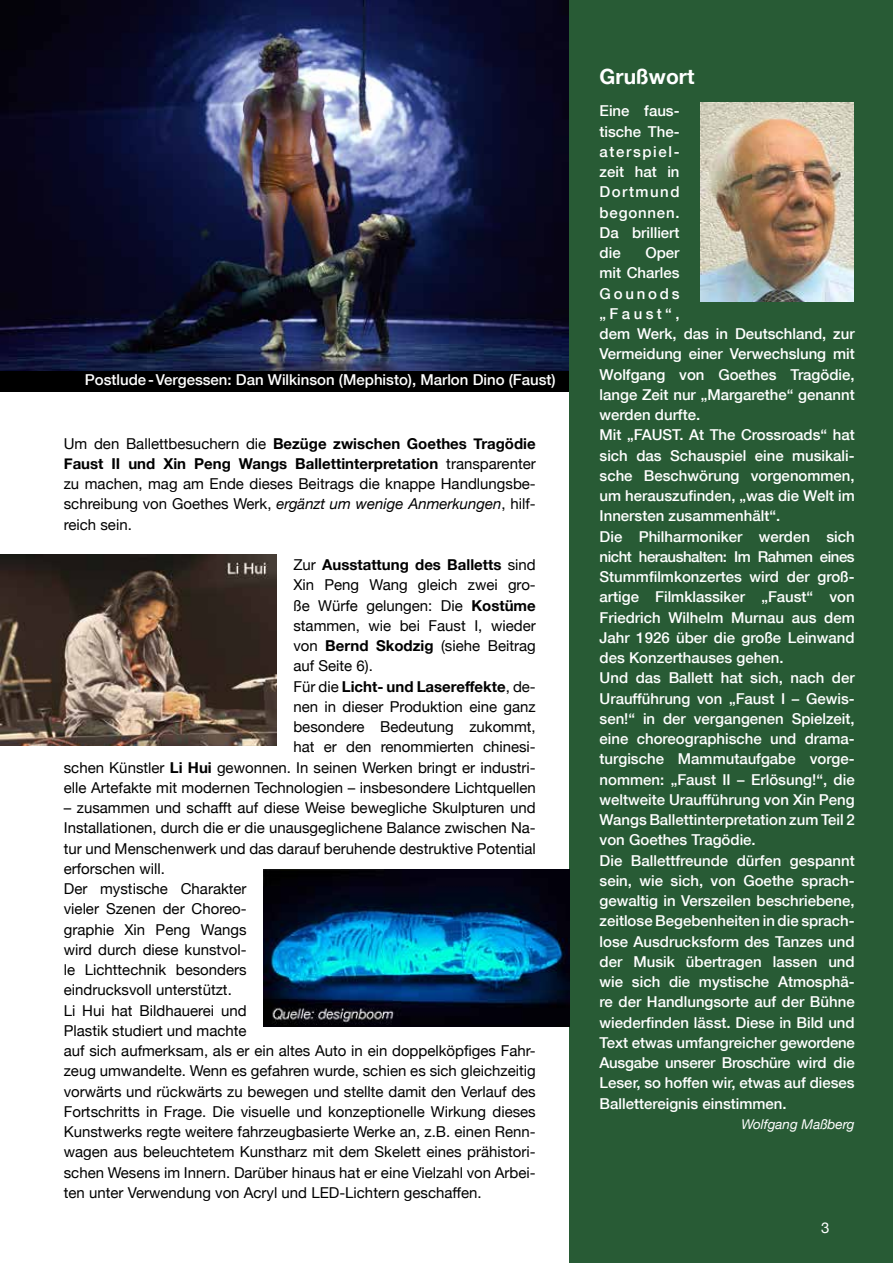
<style>
.page{position:relative;width:893px;height:1263px;background:#fff}
.page>*{position:absolute;margin:0;border:0;box-sizing:border-box;transform-origin:0 0}
.t1{font:700 21px "Helvetica Neue";color:#fff}
.t2{font:15px/20.2px "Helvetica Neue";color:#000;text-align:justify}
.t3{font:500 15px/20.2px "Helvetica Neue";color:#fff;text-align:justify}
.t4{font:700 15px "Helvetica Neue";color:#000}
.t5{font:15px "Helvetica Neue";color:#fff}
.t6{font:italic 13.5px "Helvetica Neue";color:#fff}
.s1{font-weight:700}
.s2{font-style:italic}
.s3{font-weight:400}
</style>
<div class="page">
<div style="left:0;top:0;width:578px;height:391px;background:#000"></div>
<img style="left:0;top:0;width:570px;height:370px">
<div style="left:570px;top:0;width:323px;height:1263px;background:#285b35"></div>
<img style="left:701px;top:102px;width:153px;height:200px">
<img style="left:0;top:554px;width:276px;height:192px">
<img style="left:264px;top:869px;width:306px;height:157px">
<p class="t3" style="left:85px;top:368px;width:472px">Postlude-Vergessen: Dan Wilkinson (Mephisto), Marlon Dino (Faust)</p>
<p class="t2" style="left:64px;top:432px;width:474px">Um den Ballettbesuchern die <span class="s1">Bezüge zwischen Goethes Tragödie Faust II und Xin Peng Wangs Ballettinterpretation</span> transparenter zu machen, mag am Ende dieses Beitrags die knappe Handlungsbe&shy;schreibung von Goethes Werk, <span class="s2">ergänzt um wenige Anmerkungen</span>, hilf&shy;reich sein.</p>
<p class="t4" style="left:293px;top:551px;width:244px"><span class="s3">Zur</span> Ausstattung des Balletts <span class="s3">sind</span></p>
<p class="t2" style="left:293px;top:574px;width:244px">Xin Peng Wang gleich zwei gro-</p>
<p class="t2" style="left:293px;top:594px;width:244px">ße Würfe gelungen: Die <span class="s1">Kostüme</span></p>
<p class="t2" style="left:293px;top:614px;width:244px">stammen, wie bei Faust I, wieder</p>
<p class="t2" style="left:293px;top:635px;width:244px">von <span class="s1">Bernd Skodzig</span> (siehe Beitrag</p>
<p class="t2" style="left:293px;top:655px;width:81px">auf Seite 6).</p>
<p class="t4" style="left:293px;top:673px;width:244px"><span class="s3">Für die</span> Licht- und Lasereffekte<span class="s3">, de-</span></p>
<p class="t2" style="left:293px;top:695px;width:244px">nen in dieser Produktion eine ganz</p>
<p class="t2" style="left:293px;top:716px;width:244px">besondere Bedeutung zukommt,</p>
<p class="t2" style="left:293px;top:736px;width:244px">hat er den renommierten chinesi-</p>
<p class="t2" style="left:64px;top:756px;width:473px">schen Künstler <span class="s1">Li Hui</span> gewonnen. In seinen Werken bringt er industri-</p>
<p class="t2" style="left:64px;top:776px;width:474px">elle Artefakte mit modernen Technologien – insbesondere Lichtquellen</p>
<p class="t2" style="left:64px;top:797px;width:474px;text-align:left">– zusammen und schafft auf diese Weise bewegliche Skulpturen und Installationen, durch die er die unausgeglichene Balance zwischen Na&shy;tur und Menschenwerk und das darauf beruhende destruktive Potential erforschen will.<br>Der mystische Charakter<br>vieler Szenen der Choreo-<br>graphie Xin Peng Wangs<br>wird durch diese kunstvol-<br>le Lichttechnik besonders<br>eindrucksvoll unterstützt.<br>Li Hui hat Bildhauerei und<br>Plastik studiert und machte<br>auf sich aufmerksam, als er ein altes Auto in ein doppelköpfiges Fahr&shy;zeug umwandelte. Wenn es gefahren wurde, schien es sich gleichzeitig vorwärts und rückwärts zu bewegen und stellte damit den Verlauf des Fortschritts in Frage. Die visuelle und konzeptionelle Wirkung dieses Kunstwerks regte weitere fahrzeugbasierte Werke an, z.B. einen Renn&shy;wagen aus beleuchtetem Kunstharz mit dem Skelett eines prähistori&shy;schen Wesens im Innern. Darüber hinaus hat er eine Vielzahl von Arbei&shy;ten unter Verwendung von Acryl und LED-Lichtern geschaffen.</p>
<h1 class="t1" style="left:600px;top:58px;width:96px">Grußwort</h1>
<p class="t3" style="left:600px;top:100px;width:82px">Eine faus&shy;tische The&shy;aterspiel&shy;zeit hat in Dortmund begonnen.<br>Da brilliert die</p>
<p class="t3" style="left:600px;top:242px;width:257px;text-align:left;text-indent:46px">Oper<br>mit Charles<br>Gounods<br>„Faust“,<br>dem Werk, das in Deutschland, zur<br>Vermeidung einer Verwechslung mit<br>Wolfgang von Goethes Tragödie, lange Zeit nur „Margarethe“ genannt werden durfte.<br>Mit „FAUST. At The Crossroads“ hat sich das Schauspiel eine musikali&shy;sche Beschwörung vorgenommen, um herauszufinden, „was die Welt im<br>Innersten zusammenhält“.<br>Die Philharmoniker werden sich nicht heraushalten: Im Rahmen eines<br>Stummfilmkonzertes wird der groß&shy;artige Filmklassiker „Faust“ von<br>Friedrich Wilhelm Murnau aus dem<br>Jahr 1926 über die große Leinwand des Konzerthauses gehen.<br>Und das Ballett hat sich, nach der<br>Uraufführung von „Faust I – Gewis&shy;sen!“ in der vergangenen Spielzeit, eine choreographische und drama&shy;turgische Mammutaufgabe vorge&shy;nommen: „Faust II – Erlösung!“, die weltweite Uraufführung von Xin Peng<br>Wangs Ballettinterpretation zum Teil 2 von Goethes Tragödie.<br>Die Ballettfreunde dürfen gespannt sein, wie sich, von Goethe sprach&shy;gewaltig in Verszeilen beschriebene, zeitlose Begebenheiten in die sprach&shy;lose Ausdrucksform des Tanzes und der Musik übertragen lassen und wie sich die mystische Atmosphä&shy;re der Handlungsorte auf der Bühne wiederfinden lässt. Diese in Bild und<br>Text etwas umfangreicher gewordene<br>Ausgabe unserer Broschüre wird die<br>Leser, so hoffen wir, etwas auf dieses<br>Ballettereignis einstimmen.</p>
<p class="t6" style="left:741px;top:1113px;width:115px">Wolfgang Maßberg</p>
<p class="t5" style="left:821px;top:1214px;width:10px">3</p>
</div>
